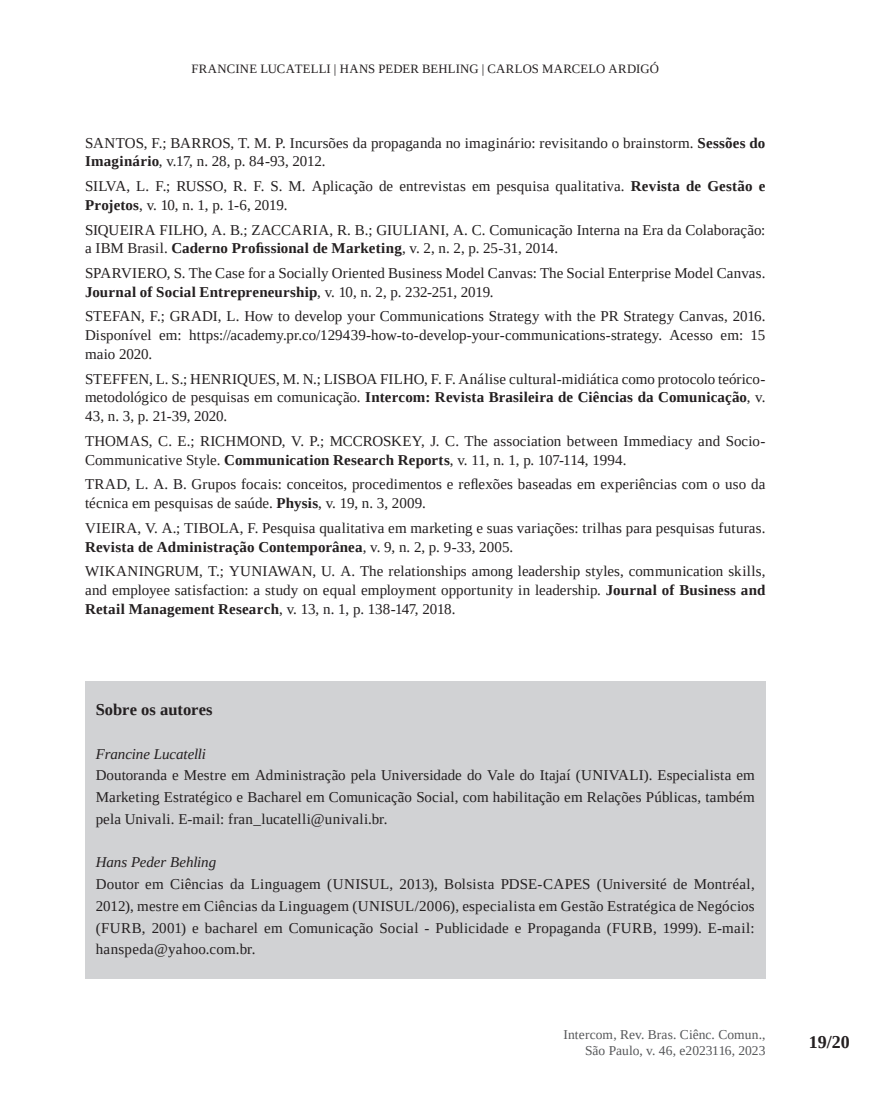
<style>
.page{position:relative;width:893px;height:1106px;background:#fff}
.page>*{position:absolute;margin:0;border:0;box-sizing:border-box;transform-origin:0 0}
.t1{font:700 18px "Liberation Serif";color:#231f20}
.t2{font:700 16.5px "Liberation Serif";color:#231f20}
.t3{font:15px/18.8px "Liberation Serif";letter-spacing:.005em;color:#231f20}
.t4{font:italic 15px "Liberation Serif";letter-spacing:-.005em;color:#231f20}
.t5{font:13.5px/16.2px "Liberation Serif";color:#57585a;text-align:right}
.t6{font:12.75px "Liberation Serif";letter-spacing:.01em;color:#231f20}
.s1{font-weight:700}
</style>
<div class="page">
<div style="left:85px;top:680px;width:680px;height:298px;background:#d1d2d4"></div>
<p class="t6" style="left:191px;top:60px;width:469px">FRANCINE LUCATELLI | HANS PEDER BEHLING | CARLOS MARCELO ARDIGÓ</p>
<p class="t3" style="left:85px;top:133px;width:682px">SANTOS, F.; BARROS, T. M. P. Incursões da propaganda no imaginário: revisitando o brainstorm. <span class="s1">Sessões do<br>Imaginário</span>, v.17, n. 28, p. 84-93, 2012.</p>
<p class="t3" style="left:85px;top:177px;width:682px">SILVA, L. F.; RUSSO, R. F. S. M. Aplicação de entrevistas em pesquisa qualitativa. <span class="s1">Revista de Gestão e<br>Projetos</span>, v. 10, n. 1, p. 1-6, 2019.</p>
<p class="t3" style="left:85px;top:220px;width:682px">SIQUEIRA FILHO, A. B.; ZACCARIA, R. B.; GIULIANI, A. C. Comunicação Interna na Era da Colaboração: a IBM Brasil. <span class="s1">Caderno Profissional de Marketing</span>, v. 2, n. 2, p. 25-31, 2014.</p>
<p class="t3" style="left:85px;top:263px;width:682px">SPARVIERO, S. The Case for a Socially Oriented Business Model Canvas: The Social Enterprise Model Canvas.<br><span class="s1">Journal of Social Entrepreneurship</span>, v. 10, n. 2, p. 232-251, 2019.</p>
<p class="t3" style="left:85px;top:307px;width:682px;text-align:justify">STEFAN, F.; GRADI, L. How to develop your Communications Strategy with the PR Strategy Canvas, 2016.<br>Disponível em: https://academy.pr.co/129439-how-to-develop-your-communications-strategy. Acesso em: 15 maio 2020.</p>
<p class="t3" style="left:85px;top:369px;width:682px;text-align:justify">STEFFEN, L. S.; HENRIQUES, M. N.; LISBOA FILHO, F. F. Análise cultural-midiática como protocolo teórico&shy;metodológico de pesquisas em comunicação. <span class="s1">Intercom: Revista Brasileira de Ciências da Comunicação</span>, v.<br>43, n. 3, p. 21-39, 2020.</p>
<p class="t3" style="left:85px;top:431px;width:682px">THOMAS, C. E.; RICHMOND, V. P.; MCCROSKEY, J. C. The association between Immediacy and Socio-<br>Communicative Style. <span class="s1">Communication Research Reports</span>, v. 11, n. 1, p. 107-114, 1994.</p>
<p class="t3" style="left:85px;top:475px;width:682px">TRAD, L. A. B. Grupos focais: conceitos, procedimentos e reflexões baseadas em experiências com o uso da técnica em pesquisas de saúde. <span class="s1">Physis</span>, v. 19, n. 3, 2009.</p>
<p class="t3" style="left:85px;top:518px;width:682px">VIEIRA, V. A.; TIBOLA, F. Pesquisa qualitativa em marketing e suas variações: trilhas para pesquisas futuras.<br><span class="s1">Revista de Administração Contemporânea</span>, v. 9, n. 2, p. 9-33, 2005.</p>
<p class="t3" style="left:85px;top:562px;width:682px;text-align:justify">WIKANINGRUM, T.; YUNIAWAN, U. A. The relationships among leadership styles, communication skills, and employee satisfaction: a study on equal employment opportunity in leadership. <span class="s1">Journal of Business and Retail Management Research</span>, v. 13, n. 1, p. 138-147, 2018.</p>
<p class="t2" style="left:96px;top:698px;width:118px">Sobre os autores</p>
<p class="t4" style="left:96px;top:744px;width:112px">Francine Lucatelli</p>
<p class="t3" style="left:96px;top:764px;width:661px;line-height:21.8px;text-align:justify">Doutoranda e Mestre em Administração pela Universidade do Vale do Itajaí (UNIVALI). Especialista em Marketing Estratégico e Bacharel em Comunicação Social, com habilitação em Relações Públicas, também pela Univali. E-mail: fran_lucatelli@univali.br.</p>
<p class="t4" style="left:96px;top:852px;width:122px">Hans Peder Behling</p>
<p class="t3" style="left:96px;top:873px;width:661px;line-height:21.8px;text-align:justify">Doutor em Ciências da Linguagem (UNISUL, 2013), Bolsista PDSE-CAPES (Université de Montréal, 2012), mestre em Ciências da Linguagem (UNISUL/2006), especialista em Gestão Estratégica de Negócios (FURB, 2001) e bacharel em Comunicação Social - Publicidade e Propaganda (FURB, 1999). E-mail: hanspeda@yahoo.com.br.</p>
<p class="t5" style="left:563px;top:1026px;width:204px">Intercom, Rev. Bras. Ciênc. Comun.,<br>São Paulo, v. 46, e2023116, 2023</p>
<p class="t1" style="left:809px;top:1030px;width:43px">19/20</p>
</div>
